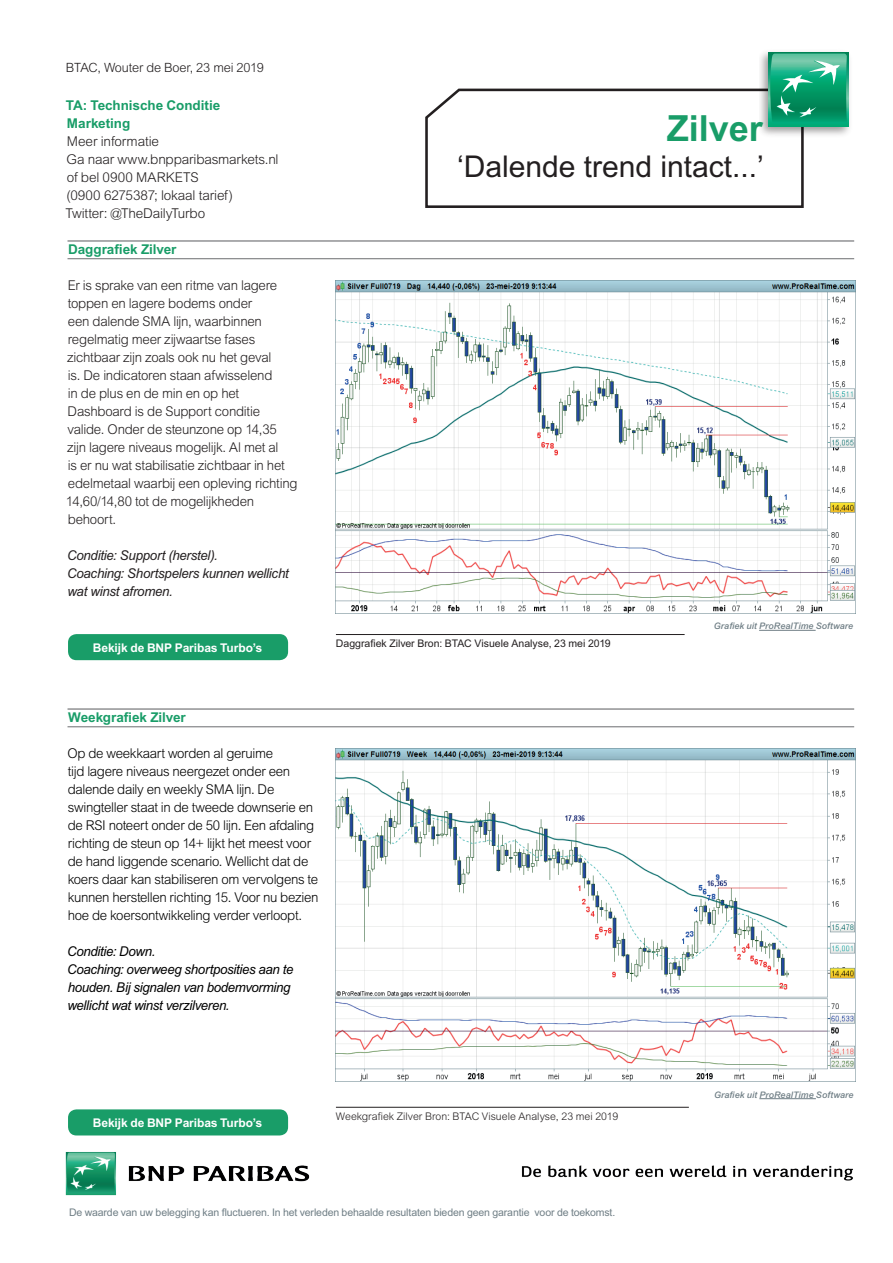
<style>
.page{position:relative;width:893px;height:1263px;background:#fff}
.page>*{position:absolute;margin:0;border:0;box-sizing:border-box;transform-origin:0 0}
.t1{font:700 36px "Arial MT Std";color:#199d68}
.t2{font:30px "Arial MT Std";color:#231f20}
.t3{font:300 13.5px/18px "Arial MT Std";letter-spacing:-.02em;color:#231f20}
.t4{font:300 13.5px/18px "Arial MT Std";letter-spacing:-.025em;color:#000001}
.t5{font:italic 13.5px/18px "Arial MT Std";letter-spacing:-.025em;color:#000001}
.t6{font:italic 13.5px/18px "Arial MT Std";letter-spacing:-.02em;color:#231f20}
.t7{font:700 13.5px/18px "Arial MT Std";letter-spacing:-.005em;color:#199d68}
.t8{font:300 12.75px "Arial MT Std";letter-spacing:-.01em;color:#231f20}
.t9{font:700 12px "Arial MT Std";letter-spacing:-.01em;color:#fff}
.t10{font:10.5px "Arial MT Std";letter-spacing:-.01em;color:#6f7e85}
.t11{font:300 10.5px "Arial MT Std";color:#231f20}
.t12{font:10.5px "Arial MT Std";color:#231f20}
.t13{font:italic 500 9px "Arial MT Std";letter-spacing:.01em;color:#6f7e85}
</style>
<div class="page">
<hr style="left:68px;top:240px;width:786px;height:2px;background:#6c6d70">
<hr style="left:68px;top:258px;width:786px;height:1px;background:#6c6d70">
<hr style="left:68px;top:708px;width:786px;height:2px;background:#6c6d70">
<hr style="left:68px;top:726px;width:786px;height:1px;background:#6c6d70">
<img style="left:336px;top:281px;width:519px;height:333px">
<img style="left:336px;top:748px;width:519px;height:334px">
<hr style="left:336px;top:634px;width:349px;height:1px;background:#231f20">
<hr style="left:336px;top:1107px;width:353px;height:1px;background:#231f20">
<div style="left:68px;top:634px;width:220px;height:26px;background:#199d68;border-radius:9px"></div>
<div style="left:68px;top:1109px;width:220px;height:26px;background:#199d68;border-radius:9px"></div>
<img style="left:764px;top:52px;width:86px;height:80px">
<svg style="left:769px;top:52px;width:79px;height:75px"></svg>
<svg style="left:426px;top:54px;width:421px;height:153px"></svg>
<hr style="left:759px;top:1098px;width:57px;height:1px;background:#6f7e85">
<hr style="left:759px;top:630px;width:57px;height:1px;background:#6f7e85">
<img style="left:522px;top:1165px;width:331px;height:16px">
<img style="left:65px;top:1152px;width:245px;height:44px">
<p class="t8" style="left:66px;top:60px;width:199px">BTAC, Wouter de Boer, 23 mei 2019</p>
<p class="t7" style="left:66px;top:96px;width:156px">TA: Technische Conditie<br>Marketing</p>
<p class="t3" style="left:66px;top:133px;width:214px">Meer informatie<br>Ga naar www.bnpparibasmarkets.nl of bel 0900 MARKETS<br>(0900 6275387; lokaal tarief)<br>Twitter: @TheDailyTurbo</p>
<p class="t7" style="left:68px;top:240px;width:110px">Daggrafiek Zilver</p>
<p class="t3" style="left:66px;top:277px;width:233px">Er is sprake van een ritme van lagere toppen en lagere bodems onder<br>een dalende SMA lijn, waarbinnen regelmatig meer zijwaartse fases zichtbaar zijn zoals ook nu het geval<br>is. De indicatoren staan afwisselend<br>in de plus en de min en op het Dashboard is de Support conditie valide. Onder de steunzone op 14,35 zijn lagere niveaus mogelijk. Al met al<br>is er nu wat stabilisatie zichtbaar in het edelmetaal waarbij een opleving richting 14,60/14,80 tot de mogelijkheden behoort.</p>
<p class="t6" style="left:67px;top:546px;width:223px">Conditie: Support (herstel).<br>Coaching: Shortspelers kunnen wellicht wat winst afromen.</p>
<p class="t9" style="left:93px;top:640px;width:171px">Bekijk de BNP Paribas Turbo’s</p>
<h1 class="t1" style="left:667px;top:107px;width:98px">Zilver</h1>
<h2 class="t2" style="left:457px;top:149px;width:308px">‘Dalende trend intact...’</h2>
<p class="t12" style="left:336px;top:638px;width:276px">Daggrafiek Zilver Bron: BTAC Visuele Analyse, 23 mei 2019</p>
<p class="t13" style="left:714px;top:621px;width:141px">Grafiek uit ProRealTime Software</p>
<p class="t7" style="left:68px;top:708px;width:119px">Weekgrafiek Zilver</p>
<p class="t4" style="left:67px;top:744px;width:252px">Op de weekkaart worden al geruime<br>tijd lagere niveaus neergezet onder een dalende daily en weekly SMA lijn. De swingteller staat in de tweede downserie en de RSI noteert onder de 50 lijn. Een afdaling richting de steun op 14+ lijkt het meest voor de hand liggende scenario. Wellicht dat de koers daar kan stabiliseren om vervolgens te kunnen herstellen richting 15. Voor nu bezien hoe de koersontwikkeling verder verloopt.</p>
<p class="t5" style="left:67px;top:942px;width:228px">Conditie: Down.<br>Coaching: overweeg shortposities aan te houden. Bij signalen van bodemvorming wellicht wat winst verzilveren.</p>
<p class="t9" style="left:93px;top:1116px;width:171px">Bekijk de BNP Paribas Turbo’s</p>
<p class="t11" style="left:336px;top:1110px;width:284px">Weekgrafiek Zilver Bron: BTAC Visuele Analyse, 23 mei 2019</p>
<p class="t13" style="left:714px;top:1089px;width:141px">Grafiek uit ProRealTime Software</p>
<p class="t10" style="left:69px;top:1206px;width:548px">De waarde van uw belegging kan fluctueren. In het verleden behaalde resultaten bieden geen garantie voor de toekomst.</p>
</div>
